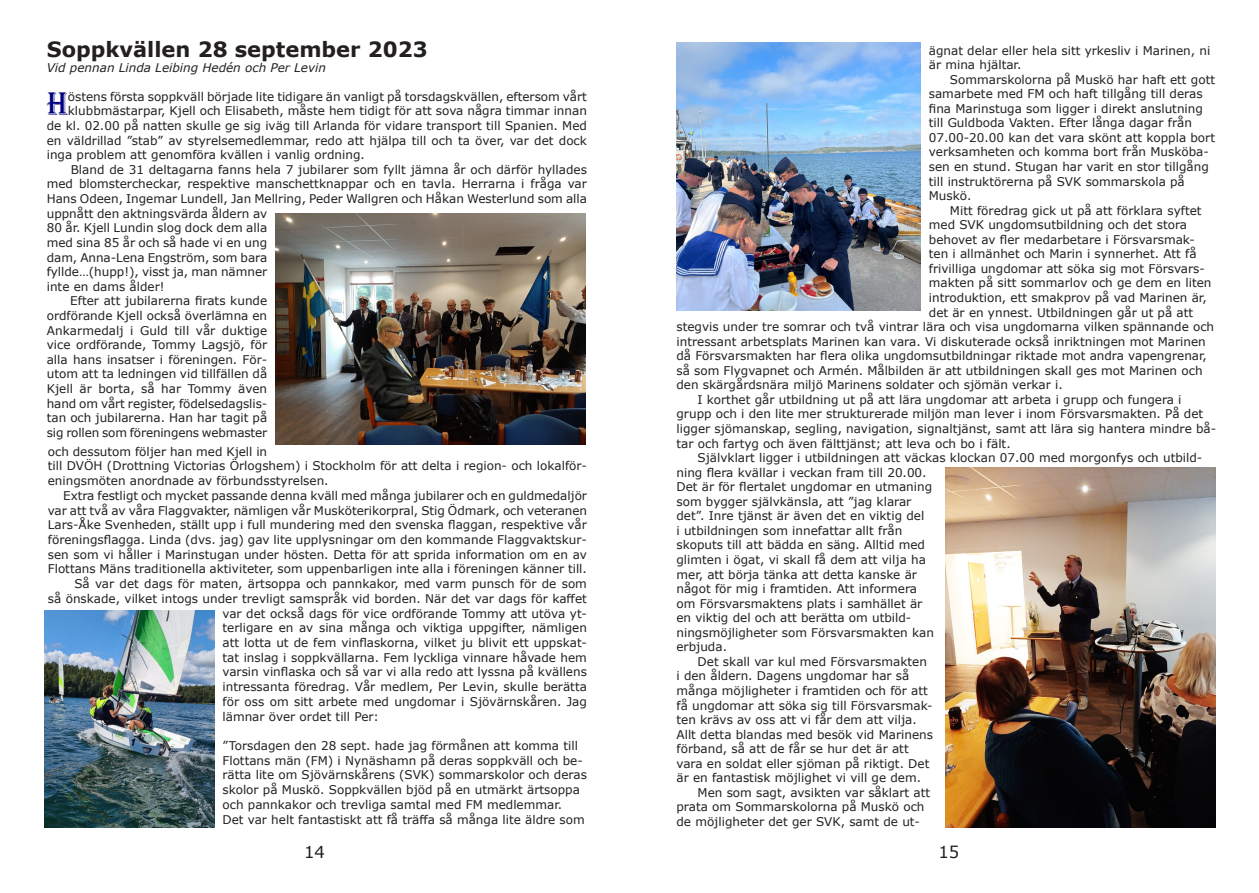
<style>
.page{position:relative;width:1259px;height:893px;background:#fff}
.page>*{position:absolute;margin:0;border:0;box-sizing:border-box;transform-origin:0 0}
.Oformaterad_text{font:33.6px "Algerian";color:#000080}
.Oformaterad_text-2{font:700 21px "Verdana";color:#231f20}
.Brödtext{font:16.5px "Verdana";color:#231f20}
.Oformaterad_text-3{font:12px/14.5px "Verdana";color:#231f20}
.Oformaterad_text-4{font:italic 12px "Verdana";color:#231f20}
</style>
<div class="page">
<img style="left:276px;top:213px;width:309px;height:231px">
<img style="left:45px;top:610px;width:169px;height:218px">
<img style="left:676px;top:43px;width:244px;height:267px">
<img style="left:945px;top:468px;width:270px;height:360px">
<p class="Oformaterad_text-2" style="left:47px;top:35px;width:382px">Soppkvällen 28 september 2023</p>
<p class="Oformaterad_text-4" style="left:47px;top:59px;width:281px">Vid pennan Linda Leibing Hedén och Per Levin</p>
<p class="Oformaterad_text" style="left:47px;top:86px;width:23px">H</p>
<p class="Oformaterad_text-3" style="left:68px;top:89px;width:520px">östens första soppkväll började lite tidigare än vanligt på torsdagskvällen, eftersom vårt</p>
<p class="Oformaterad_text-3" style="left:68px;top:104px;width:520px">klubbmästarpar, Kjell och Elisabeth, måste hem tidigt för att sova några timmar innan</p>
<p class="Oformaterad_text-3" style="left:47px;top:118px;width:542px">de kl. 02.00 på natten skulle ge sig iväg till Arlanda för vidare transport till Spanien. Med</p>
<p class="Oformaterad_text-3" style="left:47px;top:133px;width:542px">en väldrillad ”stab” av styrelsemedlemmar, redo att hjälpa till och ta över, var det dock</p>
<p class="Oformaterad_text-3" style="left:47px;top:147px;width:320px">inga problem att genomföra kvällen i vanlig ordning.</p>
<p class="Oformaterad_text-3" style="left:47px;top:162px;width:542px;text-indent:24px">Bland de 31 deltagarna fanns hela 7 jubilarer som fyllt jämna år och därför hyllades med blomstercheckar, respektive manschettknappar och en tavla. Herrarna i fråga var Hans Odeen, Ingemar Lundell, Jan Mellring, Peder Wallgren och Håkan Westerlund som alla uppnått den aktningsvärda åldern av<br>80 år. Kjell Lundin slog dock dem alla<br>med sina 85 år och så hade vi en ung<br>dam, Anna-Lena Engström, som bara<br>fyllde…(hupp!), visst ja, man nämner<br>inte en dams ålder!</p>
<p class="Oformaterad_text-3" style="left:47px;top:294px;width:222px;text-align:justify;text-indent:23px">Efter att jubilarerna firats kunde ordförande Kjell också överlämna en Ankarmedalj i Guld till vår duktige vice ordförande, Tommy Lagsjö, för alla hans insatser i föreningen. För&shy;utom att ta ledningen vid tillfällen då Kjell är borta, så har Tommy även hand om vårt register, födelsedagslis&shy;tan och jubilarerna. Han har tagit på sig rollen som föreningens webmaster</p>
<p class="Oformaterad_text-3" style="left:48px;top:444px;width:540px">och dessutom följer han med Kjell in<br>till DVÖH (Drottning Victorias Örlogshem) i Stockholm för att delta i region- och lokalför&shy;eningsmöten anordnade av förbundsstyrelsen.</p>
<p class="Oformaterad_text-3" style="left:48px;top:488px;width:541px;text-align:justify;text-indent:15px">Extra festligt och mycket passande denna kväll med många jubilarer och en guldmedaljör var att två av våra Flaggvakter, nämligen vår Musköterikorpral, Stig Ödmark, och veteranen Lars-Åke Svenheden, ställt upp i full mundering med den svenska flaggan, respektive vår föreningsflagga. Linda (dvs. jag) gav lite upplysningar om den kommande Flaggvaktskur&shy;sen som vi håller i Marinstugan under hösten. Detta för att sprida information om en av Flottans Mäns traditionella aktiviteter, som uppenbarligen inte alla i föreningen känner till.</p>
<p class="Oformaterad_text-3" style="left:74px;top:576px;width:514px">Så var det dags för maten, ärtsoppa och pannkakor, med varm punsch för de som</p>
<p class="Oformaterad_text-3" style="left:48px;top:591px;width:540px">så önskade, vilket intogs under trevligt samspråk vid borden. När det var dags för kaffet</p>
<p class="Oformaterad_text-3" style="left:222px;top:606px;width:366px">var det också dags för vice ordförande Tommy att utöva yt-</p>
<p class="Oformaterad_text-3" style="left:222px;top:620px;width:366px">terligare en av sina många och viktiga uppgifter, nämligen</p>
<p class="Oformaterad_text-3" style="left:222px;top:635px;width:366px">att lotta ut de fem vinflaskorna, vilket ju blivit ett uppskat-</p>
<p class="Oformaterad_text-3" style="left:222px;top:650px;width:366px">tat inslag i soppkvällarna. Fem lyckliga vinnare håvade hem</p>
<p class="Oformaterad_text-3" style="left:222px;top:665px;width:366px">varsin vinflaska och så var vi alla redo att lyssna på kvällens</p>
<p class="Oformaterad_text-3" style="left:222px;top:679px;width:366px">intressanta föredrag. Vår medlem, Per Levin, skulle berätta</p>
<p class="Oformaterad_text-3" style="left:222px;top:694px;width:366px">för oss om sitt arbete med ungdomar i Sjövärnskåren. Jag</p>
<p class="Oformaterad_text-3" style="left:222px;top:709px;width:158px">lämnar över ordet till Per:</p>
<p class="Oformaterad_text-3" style="left:222px;top:738px;width:366px">”Torsdagen den 28 sept. hade jag förmånen att komma till Flottans män (FM) i Nynäshamn på deras soppkväll och be&shy;rätta lite om Sjövärnskårens (SVK) sommarskolor och deras skolor på Muskö. Soppkvällen bjöd på en utmärkt ärtsoppa och pannkakor och trevliga samtal med FM medlemmar.<br>Det var helt fantastiskt att få träffa så många lite äldre som</p>
<p class="Oformaterad_text-3" style="left:929px;top:43px;width:283px">ägnat delar eller hela sitt yrkesliv i Marinen, ni är mina hjältar.</p>
<p class="Oformaterad_text-3" style="left:929px;top:72px;width:288px;text-indent:21px">Sommarskolorna på Muskö har haft ett gott samarbete med FM och haft tillgång till deras fina Marinstuga som ligger i direkt anslutning till Guldboda Vakten. Efter långa dagar från 07.00-20.00 kan det vara skönt att koppla bort verksamheten och komma bort från Musköba&shy;sen en stund. Stugan har varit en stor tillgång till instruktörerna på SVK sommarskola på Muskö.</p>
<p class="Oformaterad_text-3" style="left:950px;top:203px;width:253px">Mitt föredrag gick ut på att förklara syftet</p>
<p class="Oformaterad_text-3" style="left:929px;top:217px;width:260px">med SVK ungdomsutbildning och det stora</p>
<p class="Oformaterad_text-3" style="left:929px;top:232px;width:267px">behovet av fler medarbetare i Försvarsmak-</p>
<p class="Oformaterad_text-3" style="left:929px;top:247px;width:269px">ten i allmänhet och Marin i synnerhet. Att få</p>
<p class="Oformaterad_text-3" style="left:929px;top:261px;width:277px">frivilliga ungdomar att söka sig mot Försvars-</p>
<p class="Oformaterad_text-3" style="left:929px;top:276px;width:284px">makten på sitt sommarlov och ge dem en liten</p>
<p class="Oformaterad_text-3" style="left:929px;top:290px;width:279px">introduktion, ett smakprov på vad Marinen är,</p>
<p class="Oformaterad_text-3" style="left:929px;top:305px;width:266px">det är en ynnest. Utbildningen går ut på att</p>
<p class="Oformaterad_text-3" style="left:676px;top:319px;width:539px">stegvis under tre somrar och två vintrar lära och visa ungdomarna vilken spännande och</p>
<p class="Oformaterad_text-3" style="left:676px;top:334px;width:531px">intressant arbetsplats Marinen kan vara. Vi diskuterade också inriktningen mot Marinen</p>
<p class="Oformaterad_text-3" style="left:676px;top:348px;width:532px">då Försvarsmakten har flera olika ungdomsutbildningar riktade mot andra vapengrenar,</p>
<p class="Oformaterad_text-3" style="left:676px;top:363px;width:527px">så som Flygvapnet och Armén. Målbilden är att utbildningen skall ges mot Marinen och</p>
<p class="Oformaterad_text-3" style="left:676px;top:378px;width:388px">den skärgårdsnära miljö Marinens soldater och sjömän verkar i.</p>
<p class="Oformaterad_text-3" style="left:676px;top:392px;width:541px;text-indent:21px">I korthet går utbildning ut på att lära ungdomar att arbeta i grupp och fungera i grupp och i den lite mer strukturerade miljön man lever i inom Försvarsmakten. På det ligger sjömanskap, segling, navigation, signaltjänst, samt att lära sig hantera mindre bå&shy;tar och fartyg och även fälttjänst; att leva och bo i fält.</p>
<p class="Oformaterad_text-3" style="left:676px;top:450px;width:527px;text-indent:21px">Självklart ligger i utbildningen att väckas klockan 07.00 med morgonfys och utbild&shy;ning flera kvällar i veckan fram till 20.00.<br>Det är för flertalet ungdomar en utmaning<br>som bygger självkänsla, att ”jag klarar<br>det”. Inre tjänst är även det en viktig del<br>i utbildningen som innefattar allt från<br>skoputs till att bädda en säng. Alltid med<br>glimten i ögat, vi skall få dem att vilja ha<br>mer, att börja tänka att detta kanske är<br>något för mig i framtiden. Att informera<br>om Försvarsmaktens plats i samhället är<br>en viktig del och att berätta om utbild-<br>ningsmöjligheter som Försvarsmakten kan<br>erbjuda.</p>
<p class="Oformaterad_text-3" style="left:676px;top:654px;width:258px;text-indent:21px">Det skall var kul med Försvarsmakten i den åldern. Dagens ungdomar har så många möjligheter i framtiden och för att få ungdomar att söka sig till Försvarsmak&shy;ten krävs av oss att vi får dem att vilja.<br>Allt detta blandas med besök vid Marinens förband, så att de får se hur det är att vara en soldat eller sjöman på riktigt. Det är en fantastisk möjlighet vi vill ge dem.</p>
<p class="Oformaterad_text-3" style="left:676px;top:785px;width:255px;text-indent:21px">Men som sagt, avsikten var såklart att prata om Sommarskolorna på Muskö och de möjligheter det ger SVK, samt de ut-</p>
<p class="Brödtext" style="left:304px;top:840px;width:22px">14</p>
<p class="Brödtext" style="left:938px;top:841px;width:22px">15</p>
</div>
